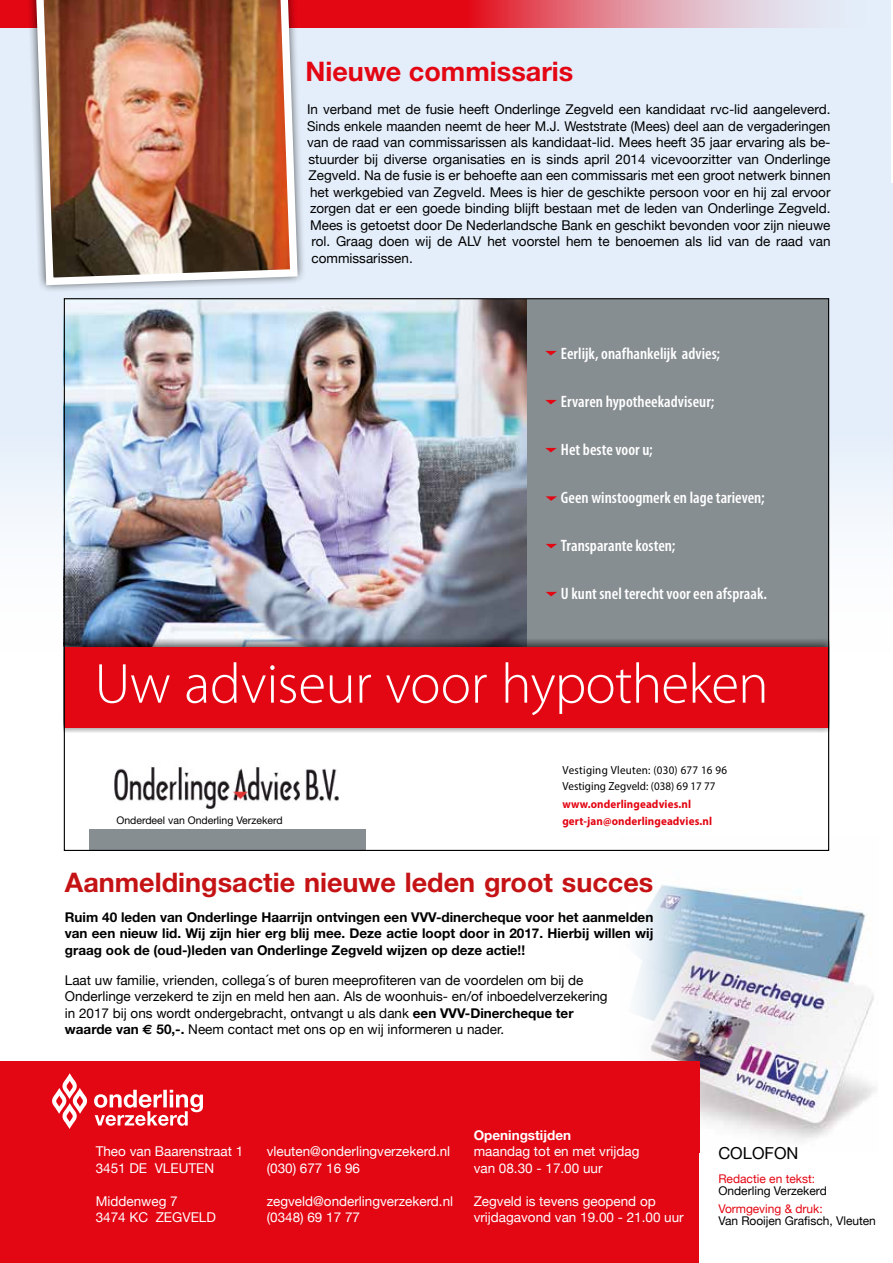
<style>
.page{position:relative;width:893px;height:1263px;background:#fff}
.page>*{position:absolute;margin:0;border:0;box-sizing:border-box;transform-origin:0 0}
.t1{font:300 56.85px "Myriad Pro";letter-spacing:-.015em;color:#fff}
.t2{font:700 27px "Helvetica Neue";color:#c51315}
.t3{font:700 27px "Helvetica Neue";color:#e30613}
.t4{font:600 condensed 16.5px "Myriad Pro";color:#fff}
.t5{font:16.5px "Helvetica Neue";color:#000}
.t6{font:13.5px/16.5px "Helvetica Neue";color:#000}
.t7{font:13.5px "Helvetica Neue";color:#fff}
.t8{font:700 13.5px/16.5px "Helvetica Neue";color:#000;text-align:justify}
.t9{font:700 13.5px "Helvetica Neue";color:#fff}
.t10{font:12px "Helvetica Neue";letter-spacing:-.005em;color:#000}
.t11{font:12px "Helvetica Neue";color:#e30613}
.t12{font:11.7px/16.5px "Myriad Pro";letter-spacing:.025em;color:#000;scale:.95 1}
.t13{font:700 11.7px "Myriad Pro";letter-spacing:.01em;color:#e30613;scale:.95 1}
.t14{font:10.5px "Helvetica Neue";color:#000}
.s1{font-weight:700}
.s2{font-family:"Euro Sans";font-weight:700}
</style>
<div class="page">
<img style="left:636px;top:836px;width:240px;height:305px">
<div style="left:0;top:0;width:893px;height:669px;background:#e4eefa"></div>
<hr style="left:892px;top:0;width:1px;height:182px;background:#fff">
<div style="left:0;top:1162px;width:893px;height:101px;background:#e30613"></div>
<div style="left:0;top:1061px;width:700px;height:192px;background:#e30613"></div>
<div style="left:700px;top:1153px;width:193px;height:110px;background:#fff"></div>
<svg style="left:0;top:0;width:892px;height:28px"></svg>
<svg style="left:52px;top:1073px;width:35px;height:56px"></svg>
<svg style="left:94px;top:1090px;width:109px;height:36px"></svg>
<svg style="left:25px;top:0;width:283px;height:291px"></svg>
<img style="left:31px;top:0;width:270px;height:289px">
<img style="left:66px;top:300px;width:461px;height:337px">
<div style="left:527px;top:299px;width:302px;height:348px;background:#878e91"></div>
<svg style="left:66px;top:637px;width:761px;height:95px;background:#878c92"></svg>
<div style="left:65px;top:647px;width:764px;height:81px;background:#e30613"></div>
<div style="left:89px;top:830px;width:276px;height:21px;background:#878e91"></div>
<img style="left:114px;top:767px;width:225px;height:42px">
<svg style="left:545px;top:351px;width:12px;height:4px"></svg>
<svg style="left:545px;top:400px;width:12px;height:4px"></svg>
<svg style="left:545px;top:448px;width:12px;height:4px"></svg>
<svg style="left:546px;top:496px;width:11px;height:5px"></svg>
<svg style="left:546px;top:544px;width:11px;height:4px"></svg>
<svg style="left:546px;top:592px;width:11px;height:4px"></svg>
<h2 class="t3" style="left:305px;top:55px;width:269px">Nieuwe commissaris</h2>
<p class="t6" style="left:307px;top:102px;width:525px">In verband met de fusie heeft Onderlinge Zegveld een kandidaat rvc-lid aangeleverd.</p>
<p class="t6" style="left:307px;top:119px;width:525px">Sinds enkele maanden neemt de heer M.J. Weststrate (Mees) deel aan de vergaderingen</p>
<p class="t6" style="left:307px;top:135px;width:525px">van de raad van commissarissen als kandidaat-lid. Mees heeft 35 jaar ervaring als be-</p>
<p class="t6" style="left:308px;top:152px;width:524px">stuurder bij diverse organisaties en is sinds april 2014 vicevoorzitter van Onderlinge</p>
<p class="t6" style="left:308px;top:168px;width:524px">Zegveld. Na de fusie is er behoefte aan een commissaris met een groot netwerk binnen</p>
<p class="t6" style="left:310px;top:185px;width:522px">het werkgebied van Zegveld. Mees is hier de geschikte persoon voor en hij zal ervoor</p>
<p class="t6" style="left:310px;top:201px;width:522px">zorgen dat er een goede binding blijft bestaan met de leden van Onderlinge Zegveld.</p>
<p class="t6" style="left:310px;top:218px;width:522px">Mees is getoetst door De Nederlandsche Bank en geschikt bevonden voor zijn nieuwe</p>
<p class="t6" style="left:311px;top:234px;width:521px">rol. Graag doen wij de ALV het voorstel hem te benoemen als lid van de raad van</p>
<p class="t6" style="left:311px;top:251px;width:103px">commissarissen.</p>
<p class="t4" style="left:561px;top:344px;width:161px">Eerlijk, onafhankelijk advies;</p>
<p class="t4" style="left:561px;top:392px;width:155px">Ervaren hypotheekadviseur;</p>
<p class="t4" style="left:561px;top:440px;width:93px">Het beste voor u;</p>
<p class="t4" style="left:561px;top:488px;width:205px">Geen winstoogmerk en lage tarieven;</p>
<p class="t4" style="left:561px;top:536px;width:116px">Transparante kosten;</p>
<p class="t4" style="left:561px;top:584px;width:208px">U kunt snel terecht voor een afspraak.</p>
<h1 class="t1" style="left:95px;top:652px;width:675px">Uw adviseur voor hypotheken</h1>
<p class="t12" style="left:562px;top:761px;width:175px">Vestiging Vleuten: (030) 677 16 96<br>Vestiging Zegveld: (038) 69 17 77</p>
<p class="t13" style="left:562px;top:797px;width:137px">www.onderlingeadvies.nl</p>
<p class="t14" style="left:116px;top:814px;width:168px">Onderdeel van Onderling Verzekerd</p>
<p class="t13" style="left:562px;top:814px;width:159px">gert-jan@onderlingeadvies.nl</p>
<h2 class="t2" style="left:65px;top:866px;width:590px">Aanmeldingsactie nieuwe leden groot succes</h2>
<p class="t8" style="left:65px;top:909px;width:590px">Ruim 40 leden van Onderlinge Haarrijn ontvingen een VVV-dinercheque voor het aanmelden van een nieuw lid. Wij zijn hier erg blij mee. Deze actie loopt door in 2017. Hierbij willen wij graag ook de (oud-)leden van Onderlinge Zegveld wijzen op deze actie!!</p>
<p class="t6" style="left:65px;top:973px;width:544px">Laat uw familie, vrienden, collega´s of buren meeprofiteren van de voordelen om bij de Onderlinge verzekerd te zijn en meld hen aan. Als de woonhuis- en/of inboedelverzekering in 2017 bij ons wordt ondergebracht, ontvangt u als dank <span class="s1">een VVV-Dinercheque ter waarde van</span> <span class="s2">E</span> <span class="s1">50,-.</span> Neem contact met ons op en wij informeren u nader.</p>
<p class="t9" style="left:474px;top:1126px;width:99px">Openingstijden</p>
<p class="t7" style="left:96px;top:1141px;width:149px">Theo van Baarenstraat 1</p>
<p class="t7" style="left:267px;top:1141px;width:185px">vleuten@onderlingverzekerd.nl</p>
<p class="t7" style="left:474px;top:1141px;width:167px">maandag tot en met vrijdag</p>
<p class="t7" style="left:96px;top:1158px;width:120px">3451 DE VLEUTEN</p>
<p class="t7" style="left:267px;top:1158px;width:95px">(030) 677 16 96</p>
<p class="t7" style="left:474px;top:1158px;width:130px">van 08.30 - 17.00 uur</p>
<p class="t7" style="left:96px;top:1191px;width:84px">Middenweg 7</p>
<p class="t7" style="left:267px;top:1191px;width:188px">zegveld@onderlingverzekerd.nl</p>
<p class="t7" style="left:474px;top:1191px;width:184px">Zegveld is tevens geopend op</p>
<p class="t7" style="left:96px;top:1207px;width:122px">3474 KC ZEGVELD</p>
<p class="t7" style="left:267px;top:1207px;width:95px">(0348) 69 17 77</p>
<p class="t7" style="left:474px;top:1207px;width:212px">vrijdagavond van 19.00 - 21.00 uur</p>
<p class="t5" style="left:718px;top:1141px;width:82px">COLOFON</p>
<p class="t11" style="left:718px;top:1170px;width:98px">Redactie en tekst:</p>
<p class="t10" style="left:718px;top:1182px;width:110px">Onderling Verzekerd</p>
<p class="t11" style="left:718px;top:1200px;width:106px">Vormgeving &amp; druk:</p>
<p class="t10" style="left:718px;top:1212px;width:159px">Van Rooijen Grafisch, Vleuten</p>
</div>
